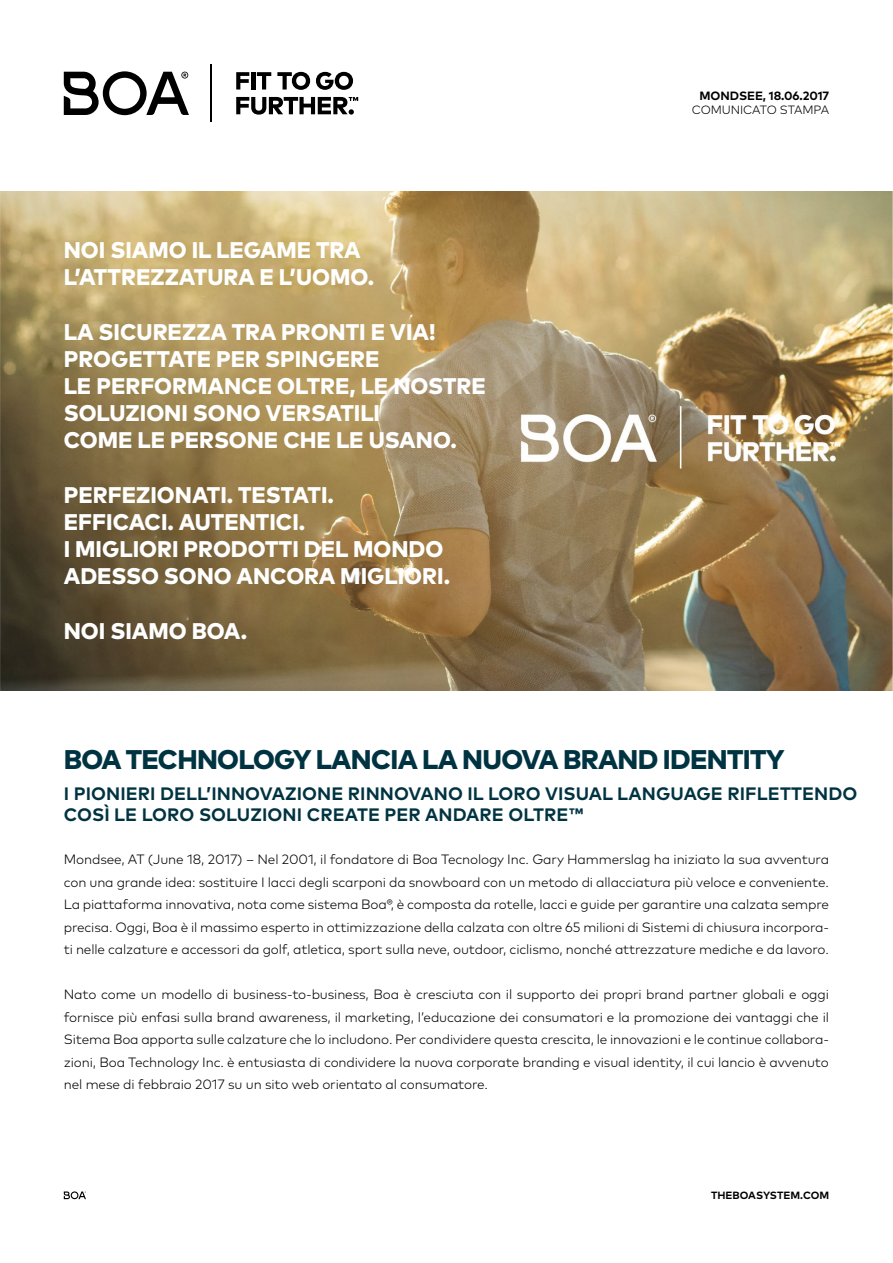
<style>
.page{position:relative;width:893px;height:1263px;background:#fff}
.page>*{position:absolute;margin:0;border:0;box-sizing:border-box;transform-origin:0 0}
.t1{font:800 27px "Mark Pro";letter-spacing:-.025em;color:#003341}
.t2{font:800 22.65px/27.2px "Mark Pro";color:#fff}
.t3{font:700 18px/21.6px "Mark Pro";letter-spacing:.005em;color:#003341}
.t4{font:300 13.5px/22.5px "Mark Pro";letter-spacing:-.01em;color:#000;text-align:justify}
.t5{font:700 12px "Mark Pro";letter-spacing:-.01em;color:#000}
.t6{font:300 12px "Mark Pro";letter-spacing:-.01em;color:#000}
.t7{font:700 10.5px "Mark Pro";color:#000}
</style>
<div class="page">
<img style="left:0;top:192px;width:893px;height:498px">
<svg style="left:64px;top:71px;width:125px;height:44px"></svg>
<hr style="left:210px;top:64px;width:2px;height:57px;background:#000">
<svg style="left:236px;top:72px;width:13px;height:18px"></svg>
<hr style="left:251px;top:72px;width:4px;height:18px;background:#000">
<svg style="left:257px;top:72px;width:14px;height:18px"></svg>
<svg style="left:277px;top:72px;width:33px;height:18px"></svg>
<svg style="left:316px;top:72px;width:37px;height:18px"></svg>
<svg style="left:236px;top:97px;width:122px;height:18px"></svg>
<svg style="left:64px;top:1191px;width:22px;height:8px"></svg>
<h2 class="t2" style="left:64px;top:235px;width:312px">NOI SIAMO IL LEGAME TRA<br>L’ATTREZZATURA E L’UOMO.</h2>
<h2 class="t2" style="left:64px;top:316px;width:424px">LA SICUREZZA TRA PRONTI E VIA!<br>PROGETTATE PER SPINGERE<br>LE PERFORMANCE OLTRE, LE NOSTRE<br>SOLUZIONI SONO VERSATILI<br>COME LE PERSONE CHE LE USANO.</h2>
<h2 class="t2" style="left:64px;top:479px;width:388px">PERFEZIONATI. TESTATI.<br>EFFICACI. AUTENTICI.<br>I MIGLIORI PRODOTTI DEL MONDO<br>ADESSO SONO ANCORA MIGLIORI.</h2>
<h2 class="t2" style="left:64px;top:615px;width:185px">NOI SIAMO BOA.</h2>
<p class="t5" style="left:699px;top:87px;width:131px">MONDSEE, 18.06.2017</p>
<p class="t6" style="left:692px;top:101px;width:139px">COMUNICATO STAMPA</p>
<h1 class="t1" style="left:64px;top:739px;width:722px">BOA TECHNOLOGY LANCIA LA NUOVA BRAND IDENTITY</h1>
<h3 class="t3" style="left:64px;top:781px;width:795px">I PIONIERI DELL’INNOVAZIONE RINNOVANO IL LORO VISUAL LANGUAGE RIFLETTENDO<br>COSÌ LE LORO SOLUZIONI CREATE PER ANDARE OLTRE™</h3>
<p class="t4" style="left:64px;top:847px;width:767px">Mondsee, AT (June 18, 2017) – Nel 2001, il fondatore di Boa Tecnology Inc. Gary Hammerslag ha iniziato la sua avventura con una grande idea: sostituire I lacci degli scarponi da snowboard con un metodo di allacciatura più veloce e conveniente.<br>La piattaforma innovativa, nota come sistema Boa®, è composta da rotelle, lacci e guide per garantire una calzata sempre precisa. Oggi, Boa è il massimo esperto in ottimizzazione della calzata con oltre 65 milioni di Sistemi di chiusura incorpora&shy;ti nelle calzature e accessori da golf, atletica, sport sulla neve, outdoor, ciclismo, nonché attrezzature mediche e da lavoro.</p>
<p class="t4" style="left:64px;top:982px;width:767px">Nato come un modello di business-to-business, Boa è cresciuta con il supporto dei propri brand partner globali e oggi fornisce più enfasi sulla brand awareness, il marketing, l’educazione dei consumatori e la promozione dei vantaggi che il Sitema Boa apporta sulle calzature che lo includono. Per condividere questa crescita, le innovazioni e le continue collabora&shy;zioni, Boa Technology Inc. è entusiasta di condividere la nuova corporate branding e visual identity, il cui lancio è avvenuto nel mese di febbraio 2017 su un sito web orientato al consumatore.</p>
<p class="t7" style="left:711px;top:1187px;width:120px">THEBOASYSTEM.COM</p>
</div>
